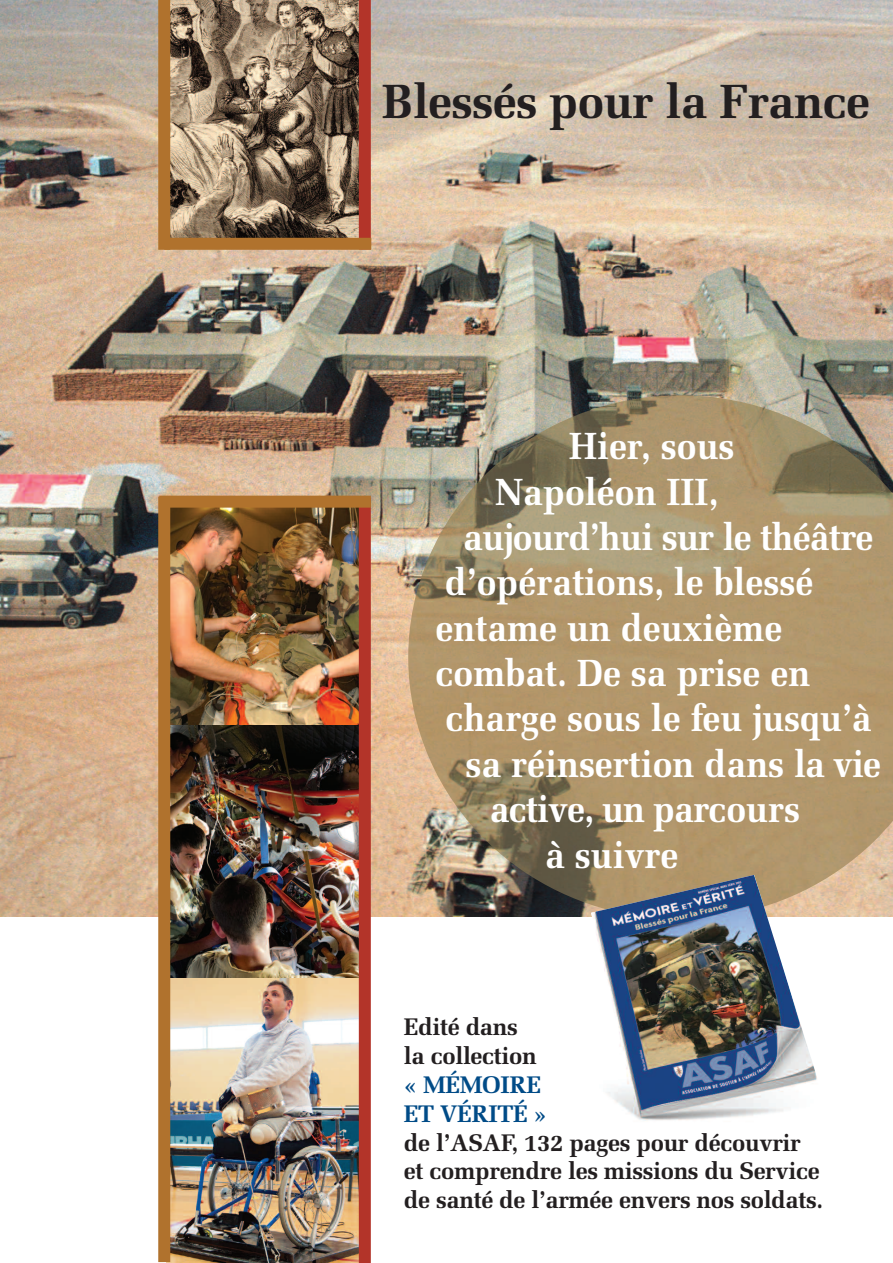
<style>
.page{position:relative;width:893px;height:1263px;background:#fff}
.page>*{position:absolute;margin:0;border:0;box-sizing:border-box;transform-origin:0 0}
.t1{font:700 48px "Melior";letter-spacing:-.015em;color:#231f20}
.t2{font:700 37.8px "Melior";color:#fff;scale:.95 1}
.t3{font:700 37.8px "Melior";letter-spacing:-.02em;color:#fff;scale:.95 1}
.t4{font:700 37.8px "Melior";letter-spacing:-.025em;color:#fff;scale:.95 1}
.t5{font:700 24px/28.8px "Melior";letter-spacing:-.015em;color:#231f20}
.t6{font:700 24px/28.8px "Melior";letter-spacing:-.015em;color:#004b87}
</style>
<div class="page">
<img style="left:0;top:0;width:893px;height:917px">
<img style="left:170px;top:508px;width:189px;height:218px">
<img style="left:170px;top:726px;width:189px;height:251px">
<img style="left:170px;top:978px;width:189px;height:284px">
<img style="left:170px;top:0;width:189px;height:238px">
<div style="left:158px;top:497px;width:12px;height:765px;background:#b0722d"></div>
<div style="left:158px;top:0;width:12px;height:250px;background:#b0722d"></div>
<div style="left:359px;top:498px;width:12px;height:765px;background:#b33429"></div>
<div style="left:359px;top:0;width:12px;height:249px;background:#b33429"></div>
<div style="left:164px;top:238px;width:207px;height:12px;background:#b0722d"></div>
<div style="left:159px;top:496px;width:212px;height:12px;background:#b0722d"></div>
<img style="left:408px;top:395px;width:485px;height:522px">
<img style="left:589px;top:875px;width:247px;height:246px">
<p class="t1" style="left:382px;top:73px;width:490px">Blessés pour la France</p>
<p class="t2" style="left:569px;top:424px;width:176px">Hier, sous</p>
<p class="t2" style="left:495px;top:469px;width:236px">Napoléon III,</p>
<p class="t3" style="left:463px;top:515px;width:433px">aujourd’hui sur le théâtre</p>
<p class="t2" style="left:445px;top:560px;width:389px">d’opérations, le blessé</p>
<p class="t2" style="left:436px;top:605px;width:366px">entame un deuxième</p>
<p class="t2" style="left:436px;top:651px;width:396px">combat. De sa prise en</p>
<p class="t2" style="left:446px;top:696px;width:450px">charge sous le feu jusqu’à</p>
<p class="t2" style="left:465px;top:742px;width:439px">sa réinsertion dans la vie</p>
<p class="t4" style="left:490px;top:787px;width:328px">active, un parcours</p>
<p class="t2" style="left:545px;top:832px;width:142px">à suivre</p>
<p class="t5" style="left:404px;top:1013px;width:134px">Edité dans la collection</p>
<p class="t6" style="left:404px;top:1070px;width:144px">« MÉMOIRE<br>ET VÉRITÉ »</p>
<p class="t5" style="left:404px;top:1128px;width:421px">de l’ASAF, 132 pages pour découvrir et comprendre les missions du Service de santé de l’armée envers nos soldats.</p>
</div>
